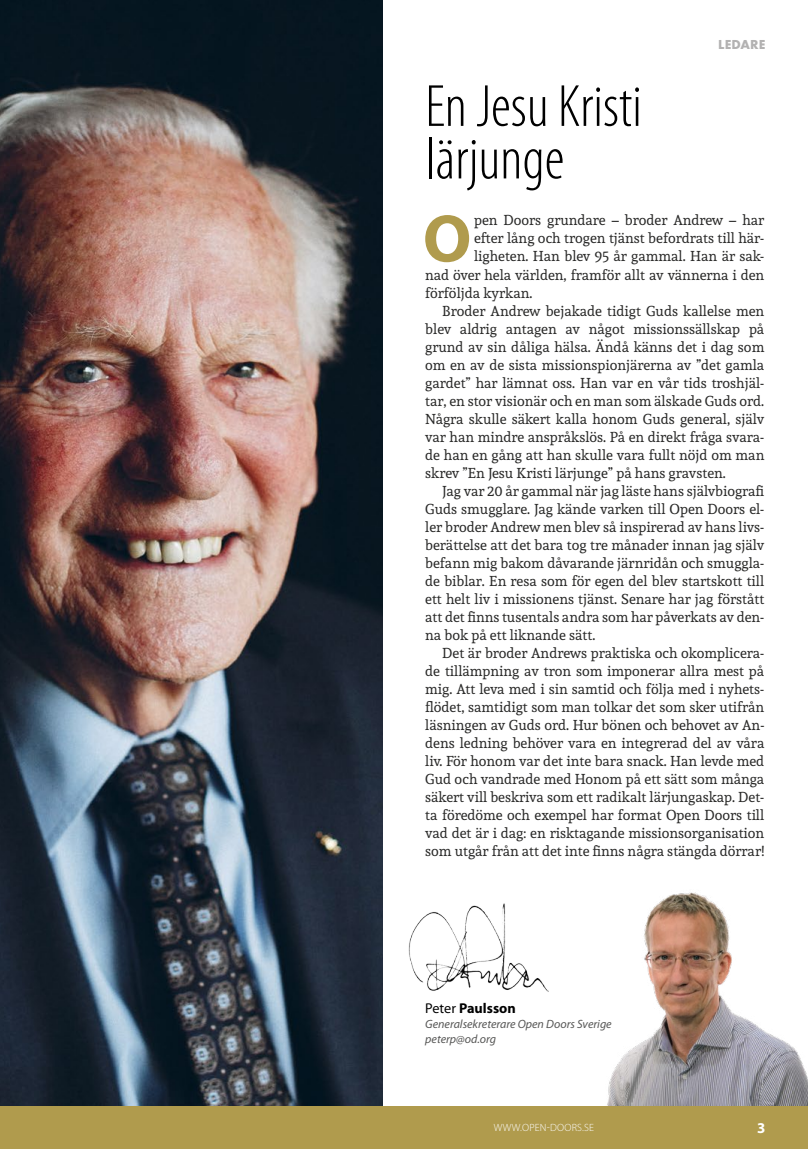
<style>
.page{position:relative;width:808px;height:1149px;background:#fff}
.page>*{position:absolute;margin:0;border:0;box-sizing:border-box;transform-origin:0 0}
.t1{font:700 67.65px "Myriad Pro";color:#b09b4d}
.t2{font:300 condensed 60px/52.5px "Myriad Pro";color:#000}
.t3{font:700 15px "Myriad Pro";color:#fff}
.t4{font:14.25px "Andada";color:#282827}
.t5{font:700 14.25px "Myriad Pro";color:#000}
.t6{font:700 13.5px "Futura PT";letter-spacing:.01em;color:#b3b2b2}
.t7{font:italic 12px/15px "Myriad Pro";color:#575756}
.t8{font:300 10.5px "Myriad Pro";letter-spacing:.02em;color:#fff}
.s1{font-weight:400}
</style>
<div class="page">
<img style="left:0;top:0;width:383px;height:1105px">
<img style="left:607px;top:892px;width:201px;height:213px">
<img style="left:408px;top:903px;width:141px;height:89px">
<div style="left:0;top:1106px;width:808px;height:42px;background:#b09b4d"></div>
<h2 class="t2" style="left:425px;top:81px;width:218px">En Jesu Kristi lärjunge</h2>
<p class="t6" style="left:718px;top:35px;width:49px">LEDARE</p>
<h1 class="t1" style="left:423px;top:194px;width:50px">O</h1>
<p class="t4" style="left:474px;top:211px;width:292px">pen Doors grundare – broder Andrew – har</p>
<p class="t4" style="left:474px;top:229px;width:292px">efter lång och trogen tjänst befordrats till här-</p>
<p class="t4" style="left:474px;top:247px;width:292px">ligheten. Han blev 95 år gammal. Han är sak-</p>
<p class="t4" style="left:425px;top:265px;width:341px">nad över hela världen, framför allt av vännerna i den</p>
<p class="t4" style="left:425px;top:283px;width:109px">förföljda kyrkan.</p>
<p class="t4" style="left:442px;top:301px;width:323px">Broder Andrew bejakade tidigt Guds kallelse men</p>
<p class="t4" style="left:425px;top:319px;width:341px">blev aldrig antagen av något missionssällskap på</p>
<p class="t4" style="left:425px;top:337px;width:341px">grund av sin dåliga hälsa. Ändå känns det i dag som</p>
<p class="t4" style="left:425px;top:355px;width:340px">om en av de sista missionspionjärerna av ”det gamla</p>
<p class="t4" style="left:425px;top:373px;width:340px">gardet” har lämnat oss. Han var en vår tids troshjäl-</p>
<p class="t4" style="left:425px;top:391px;width:340px">tar, en stor visionär och en man som älskade Guds ord.</p>
<p class="t4" style="left:425px;top:409px;width:340px">Några skulle säkert kalla honom Guds general, själv</p>
<p class="t4" style="left:425px;top:427px;width:340px">var han mindre anspråkslös. På en direkt fråga svara-</p>
<p class="t4" style="left:425px;top:445px;width:341px">de han en gång att han skulle vara fullt nöjd om man</p>
<p class="t4" style="left:425px;top:463px;width:302px">skrev ”En Jesu Kristi lärjunge” på hans gravsten.</p>
<p class="t4" style="left:442px;top:481px;width:323px">Jag var 20 år gammal när jag läste hans självbiografi</p>
<p class="t4" style="left:425px;top:499px;width:341px">Guds smugglare. Jag kände varken till Open Doors el-</p>
<p class="t4" style="left:425px;top:517px;width:341px">ler broder Andrew men blev så inspirerad av hans livs-</p>
<p class="t4" style="left:425px;top:535px;width:340px">berättelse att det bara tog tre månader innan jag själv</p>
<p class="t4" style="left:425px;top:553px;width:341px">befann mig bakom dåvarande järnridån och smuggla-</p>
<p class="t4" style="left:425px;top:571px;width:340px">de biblar. En resa som för egen del blev startskott till</p>
<p class="t4" style="left:425px;top:589px;width:341px">ett helt liv i missionens tjänst. Senare har jag förstått</p>
<p class="t4" style="left:425px;top:607px;width:340px">att det finns tusentals andra som har påverkats av den-</p>
<p class="t4" style="left:425px;top:625px;width:172px">na bok på ett liknande sätt.</p>
<p class="t4" style="left:442px;top:643px;width:323px">Det är broder Andrews praktiska och okomplicera-</p>
<p class="t4" style="left:425px;top:661px;width:340px">de tillämpning av tron som imponerar allra mest på</p>
<p class="t4" style="left:425px;top:679px;width:340px">mig. Att leva med i sin samtid och följa med i nyhets-</p>
<p class="t4" style="left:425px;top:697px;width:341px">flödet, samtidigt som man tolkar det som sker utifrån</p>
<p class="t4" style="left:425px;top:715px;width:341px">läsningen av Guds ord. Hur bönen och behovet av An-</p>
<p class="t4" style="left:425px;top:733px;width:341px">dens ledning behöver vara en integrerad del av våra</p>
<p class="t4" style="left:425px;top:751px;width:341px">liv. För honom var det inte bara snack. Han levde med</p>
<p class="t4" style="left:425px;top:769px;width:340px">Gud och vandrade med Honom på ett sätt som många</p>
<p class="t4" style="left:425px;top:787px;width:341px">säkert vill beskriva som ett radikalt lärjungaskap. Det-</p>
<p class="t4" style="left:425px;top:805px;width:340px">ta föredöme och exempel har format Open Doors till</p>
<p class="t4" style="left:425px;top:823px;width:341px">vad det är i dag: en risktagande missionsorganisation</p>
<p class="t4" style="left:425px;top:841px;width:340px">som utgår från att det inte finns några stängda dörrar!</p>
<p class="t5" style="left:425px;top:998px;width:92px"><span class="s1">Peter</span> Paulsson</p>
<p class="t7" style="left:425px;top:1015px;width:188px">Generalsekreterare Open Doors Sverige peterp@od.org</p>
<p class="t8" style="left:494px;top:1121px;width:102px">WWW.OPEN-DOORS.SE</p>
<p class="t3" style="left:757px;top:1117px;width:10px">3</p>
</div>
